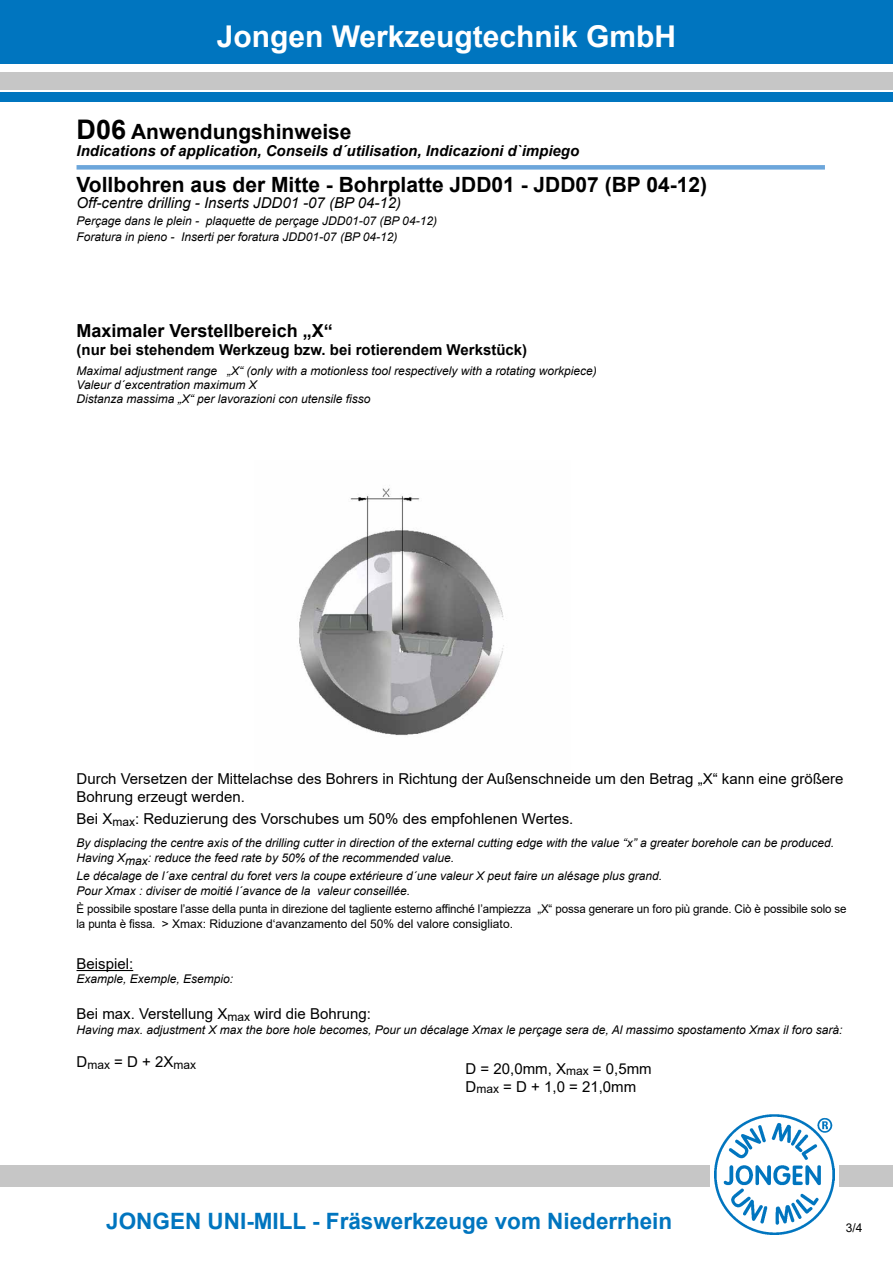
<style>
.page{position:relative;width:893px;height:1263px;background:#fff}
.page>*{position:absolute;margin:0;border:0;box-sizing:border-box;transform-origin:0 0}
.t1{font:700 30px "Arial";color:#fff}
.t2{font:700 22.5px "Arial";color:#0075bf}
.t3{font:700 21px "Arial";color:#000}
.t4{font:700 18px "Arial";color:#000}
.t5{font:15px/18px "Arial";color:#000}
.t6{font:italic 700 15px "Arial";color:#000}
.t7{font:700 15px "Arial";color:#000}
.t8{font:italic 15px "Arial";color:#000}
.t9{font:italic 12px/14.4px "Arial";color:#000}
.t10{font:12px/15px "Arial";letter-spacing:-.01em;color:#000;scale:.96 1}
.t11{font:12px "Arial";letter-spacing:-.01em;color:#000}
.s1{font-size:27px}
</style>
<div class="page">
<div style="left:0;top:1165px;width:710px;height:21px;background:#c6c6c6"></div>
<div style="left:839px;top:1165px;width:54px;height:21px;background:#c6c6c6"></div>
<img style="left:714px;top:1114px;width:121px;height:121px">
<div style="left:0;top:0;width:893px;height:64px;background:#0075bf"></div>
<div style="left:0;top:92px;width:893px;height:10px;background:#0075bf"></div>
<div style="left:0;top:72px;width:893px;height:17px;background:#c6c6c6"></div>
<hr style="left:77px;top:970px;width:56px;height:1px;background:#000">
<img style="left:299px;top:488px;width:205px;height:248px">
<div style="left:77px;top:165px;width:748px;height:5px;background:#6ca6db"></div>
<h1 class="t1" style="left:217px;top:15px;width:461px">Jongen Werkzeugtechnik GmbH</h1>
<h3 class="t3" style="left:77px;top:117px;width:277px"><span class="s1">D06</span> Anwendungshinweise</h3>
<p class="t6" style="left:77px;top:140px;width:504px">Indications of application, Conseils d´utilisation, Indicazioni d`impiego</p>
<h3 class="t3" style="left:77px;top:170px;width:632px">Vollbohren aus der Mitte - Bohrplatte JDD01 - JDD07 (BP 04-12)</h3>
<p class="t8" style="left:77px;top:193px;width:326px">Off-centre drilling - Inserts JDD01 -07 (BP 04-12)</p>
<p class="t9" style="left:77px;top:212px;width:362px;line-height:16.5px">Perçage dans le plein - plaquette de perçage JDD01-07 (BP 04-12)<br>Foratura in pieno - Inserti per foratura JDD01-07 (BP 04-12)</p>
<h3 class="t4" style="left:77px;top:318px;width:258px">Maximaler Verstellbereich „X“</h3>
<p class="t7" style="left:77px;top:339px;width:452px">(nur bei stehendem Werkzeug bzw. bei rotierendem Werkstück)</p>
<p class="t9" style="left:77px;top:363px;width:522px">Maximal adjustment range „X“ (only with a motionless tool respectively with a rotating workpiece)<br>Valeur d´excentration maximum X<br>Distanza massima „X“ per lavorazioni con utensile fisso</p>
<p class="t5" style="left:77px;top:769px;width:769px">Durch Versetzen der Mittelachse des Bohrers in Richtung der Außenschneide um den Betrag „X“ kann eine größere<br>Bohrung erzeugt werden.</p>
<p class="t5" style="left:77px;top:810px;width:498px">Bei X<sub>max</sub>: Reduzierung des Vorschubes um 50% des empfohlenen Wertes.</p>
<p class="t9" style="left:77px;top:835px;width:759px;line-height:15px">By displacing the centre axis of the drilling cutter in direction of the external cutting edge with the value “x” a greater borehole can be produced.<br>Having Xmax: reduce the feed rate by 50% of the recommended value.</p>
<p class="t9" style="left:77px;top:868px;width:587px;line-height:15px">Le décalage de l´axe central du foret vers la coupe extérieure d´une valeur X peut faire un alésage plus grand.<br>Pour Xmax : diviser de moitié l´avance de la valeur conseillée.</p>
<p class="t10" style="left:77px;top:901px;width:804px">È possibile spostare l’asse della punta in direzione del tagliente esterno affinché l’ampiezza „X“ possa generare un foro più grande. Ciò è possibile solo se la punta è fissa. &gt; Xmax: Riduzione d‘avanzamento del 50% del valore consigliato.</p>
<p class="t5" style="left:77px;top:954px;width:58px">Beispiel:</p>
<p class="t9" style="left:77px;top:972px;width:158px">Example, Exemple, Esempio:</p>
<p class="t5" style="left:77px;top:1005px;width:296px">Bei max. Verstellung X<sub>max</sub> wird die Bohrung:</p>
<p class="t9" style="left:77px;top:1023px;width:767px">Having max. adjustment X max the bore hole becomes, Pour un décalage Xmax le perçage sera de, Al massimo spostamento Xmax il foro sarà:</p>
<p class="t5" style="left:77px;top:1053px;width:121px">D<sub>max</sub> = D + 2X<sub>max</sub></p>
<p class="t5" style="left:466px;top:1059px;width:188px">D = 20,0mm, X<sub>max</sub> = 0,5mm<br>D<sub>max</sub> = D + 1,0 = 21,0mm</p>
<h2 class="t2" style="left:106px;top:1205px;width:567px">JONGEN UNI-MILL - Fräswerkzeuge vom Niederrhein</h2>
<p class="t11" style="left:846px;top:1220px;width:18px">3/4</p>
</div>
